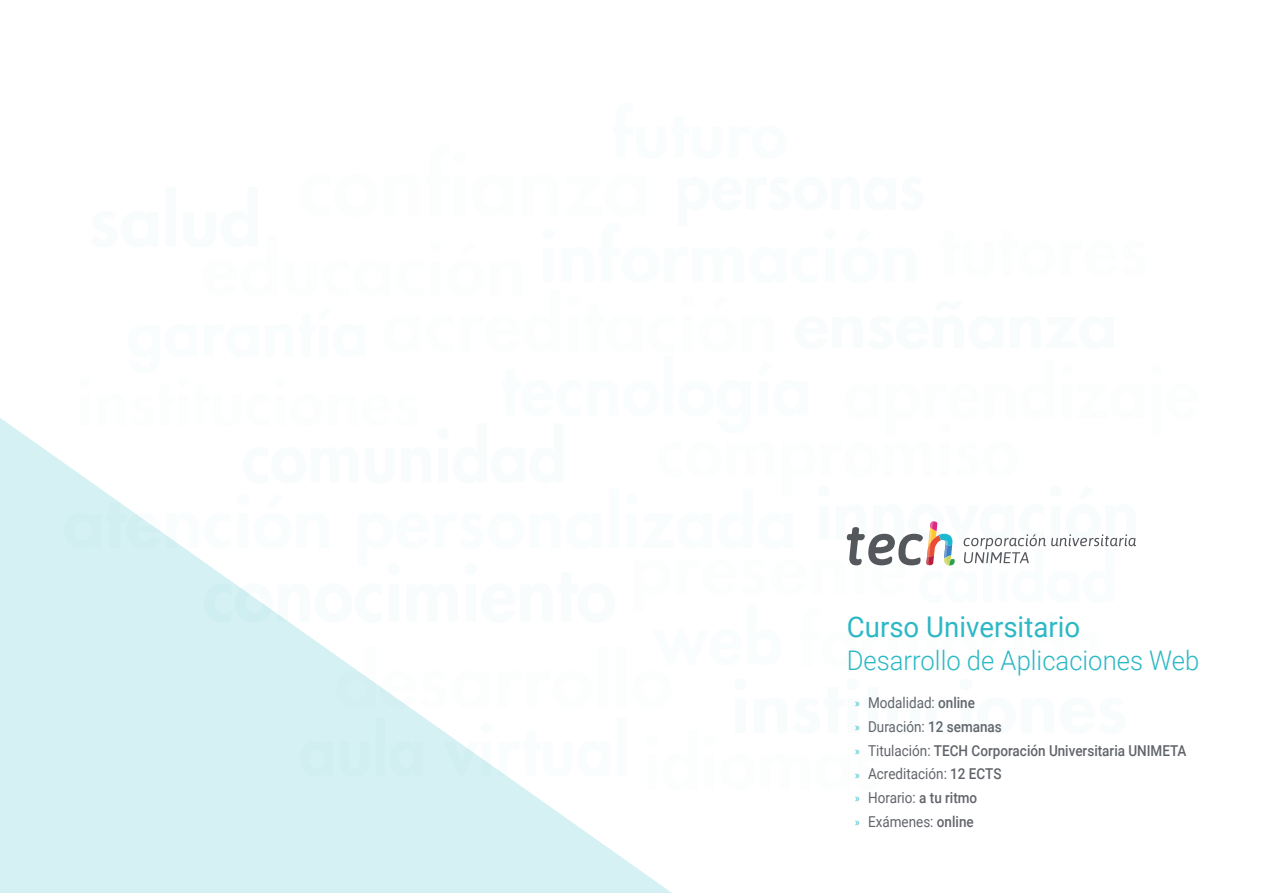
<style>
.page{position:relative;width:1263px;height:893px;background:#fff}
.page>*{position:absolute;margin:0;border:0;box-sizing:border-box;transform-origin:0 0}
.t1{font:28.5px "Roboto";color:#2db8c5}
.t2{font:300 27px "Roboto";color:#2db8c5;scale:.95 1}
.t3{font:500 15px/23.7px "Roboto";color:#61646a;scale:.9 1}
.s1{font-family:"Myriad Pro";font-weight:400;font-size:12px;color:#2db8c5}
.s2{font-weight:400}
</style>
<div class="page">
<svg style="left:0;top:418px;width:672px;height:475px;background:#d9f2f4"></svg>
<svg style="left:64px;top:418px;width:1072px;height:372px"></svg>
<h1 class="t1" style="left:847px;top:607px;width:235px">Curso Universitario</h1>
<h2 class="t2" style="left:847px;top:641px;width:372px">Desarrollo de Aplicaciones Web</h2>
<p class="t3" style="left:855px;top:690px;width:370px"><span class="s1">»</span> <span class="s2">Modalidad:</span> online<br><span class="s1">»</span> <span class="s2">Duración:</span> 12 semanas<br><span class="s1">»</span> <span class="s2">Titulación:</span> TECH Corporación Universitaria UNIMETA <span class="s1">»</span> <span class="s2">Acreditación:</span> 12 ECTS<br><span class="s1">»</span> <span class="s2">Horario:</span> a tu ritmo<br><span class="s1">»</span> <span class="s2">Exámenes:</span> online</p>
</div>
